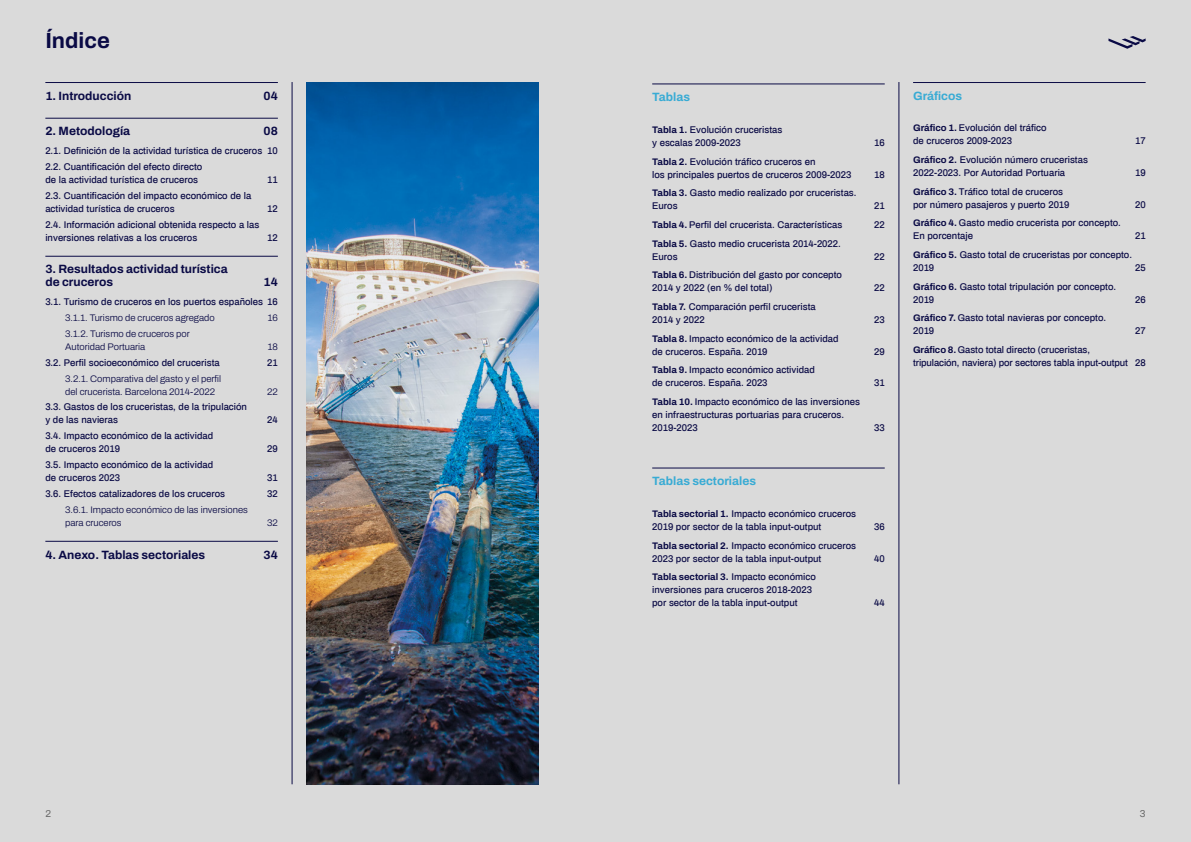
<style>
.page{position:relative;width:1191px;height:842px;background:#fff}
.page>*{position:absolute;margin:0;border:0;box-sizing:border-box;transform-origin:0 0}
.t1{font:700 22px "Archivo";color:#0a0a45}
.t2{font:700 12px/13px "Archivo";color:#0a0a45}
.t3{font:700 12px "Archivo";color:#38abd4}
.t4{font:10px "Archivo";color:#686868}
.t5{font:500 9.5px/13px "Archivo";color:#0a0a45}
.t6{font:300 9.5px/13px "Archivo";color:#0a0a45}
.s1{font-weight:700}
</style>
<div class="page">
<div style="left:0;top:0;width:595px;height:842px;background:#dadada"></div>
<div style="left:595px;top:0;width:596px;height:842px;background:#dadada"></div>
<hr style="left:292px;top:82px;width:1px;height:702px;background:#0a0a45">
<hr style="left:898px;top:82px;width:1px;height:702px;background:#0a0a45">
<hr style="left:45px;top:82px;width:233px;height:1px;background:#0a0a45">
<hr style="left:45px;top:118px;width:233px;height:1px;background:#0a0a45">
<hr style="left:45px;top:256px;width:233px;height:1px;background:#0a0a45">
<hr style="left:45px;top:541px;width:233px;height:1px;background:#0a0a45">
<hr style="left:913px;top:82px;width:232px;height:1px;background:#0a0a45">
<hr style="left:652px;top:84px;width:232px;height:1px;background:#0a0a45">
<hr style="left:652px;top:468px;width:232px;height:1px;background:#0a0a45">
<img style="left:306px;top:82px;width:233px;height:702px">
<svg style="left:1108px;top:36px;width:37px;height:13px"></svg>
<h1 class="t1" style="left:45px;top:24px;width:66px">Índice</h1>
<p class="t2" style="left:45px;top:89px;width:87px">1. Introducción</p>
<p class="t2" style="left:263px;top:89px;width:16px">04</p>
<p class="t2" style="left:45px;top:125px;width:86px">2. Metodología</p>
<p class="t2" style="left:264px;top:125px;width:16px">08</p>
<p class="t5" style="left:45px;top:142px;width:234px;line-height:15.8px">2.1. Definición de la actividad turística de cruceros 10<br>2.2. Cuantificación del efecto directo</p>
<p class="t5" style="left:45px;top:173px;width:154px">de la actividad turística de cruceros</p>
<p class="t5" style="left:267px;top:173px;width:12px">11</p>
<p class="t5" style="left:45px;top:189px;width:207px">2.3. Cuantificación del impacto económico de la actividad turística de cruceros</p>
<p class="t5" style="left:267px;top:202px;width:12px">12</p>
<p class="t5" style="left:45px;top:217px;width:215px">2.4. Información adicional obtenida respecto a las inversiones relativas a los cruceros</p>
<p class="t5" style="left:267px;top:230px;width:12px">12</p>
<p class="t2" style="left:45px;top:263px;width:184px">3. Resultados actividad turística de cruceros</p>
<p class="t2" style="left:263px;top:276px;width:16px">14</p>
<p class="t5" style="left:45px;top:295px;width:234px">3.1. Turismo de cruceros en los puertos españoles 16</p>
<p class="t6" style="left:65px;top:311px;width:151px">3.1.1. Turismo de cruceros agregado</p>
<p class="t6" style="left:268px;top:311px;width:12px">16</p>
<p class="t6" style="left:65px;top:327px;width:126px">3.1.2. Turismo de cruceros por<br>Autoridad Portuaria</p>
<p class="t6" style="left:268px;top:340px;width:12px">18</p>
<p class="t5" style="left:45px;top:355px;width:176px">3.2. Perfil socioeconómico del crucerista</p>
<p class="t5" style="left:267px;top:355px;width:12px">21</p>
<p class="t6" style="left:65px;top:372px;width:157px">3.2.1. Comparativa del gasto y el perfil del crucerista. Barcelona 2014-2022</p>
<p class="t6" style="left:267px;top:385px;width:12px">22</p>
<p class="t5" style="left:45px;top:400px;width:203px">3.3. Gastos de los cruceristas, de la tripulación y de las navieras</p>
<p class="t5" style="left:45px;top:429px;width:169px">3.4. Impacto económico de la actividad de cruceros 2019</p>
<p class="t5" style="left:45px;top:458px;width:169px">3.5. Impacto económico de la actividad de cruceros 2023</p>
<p class="t5" style="left:267px;top:413px;width:12px">24</p>
<p class="t5" style="left:267px;top:442px;width:12px">29</p>
<p class="t5" style="left:267px;top:471px;width:12px">31</p>
<p class="t5" style="left:45px;top:487px;width:181px">3.6. Efectos catalizadores de los cruceros</p>
<p class="t5" style="left:267px;top:487px;width:12px">32</p>
<p class="t6" style="left:65px;top:503px;width:184px">3.6.1. Impacto económico de las inversiones para cruceros</p>
<p class="t6" style="left:267px;top:516px;width:12px">32</p>
<p class="t2" style="left:45px;top:548px;width:161px">4. Anexo. Tablas sectoriales</p>
<p class="t2" style="left:263px;top:548px;width:16px">34</p>
<p class="t3" style="left:652px;top:88px;width:39px">Tablas</p>
<p class="t5" style="left:652px;top:123px;width:132px"><span class="s1">Tabla 1.</span> Evolución cruceristas y escalas 2009-2023</p>
<p class="t5" style="left:652px;top:154px;width:201px"><span class="s1">Tabla 2.</span> Evolución tráfico cruceros en<br>los principales puertos de cruceros 2009-2023</p>
<p class="t5" style="left:652px;top:186px;width:206px"><span class="s1">Tabla 3.</span> Gasto medio realizado por cruceristas.<br>Euros</p>
<p class="t5" style="left:874px;top:136px;width:12px">16</p>
<p class="t5" style="left:874px;top:167px;width:12px">18</p>
<p class="t5" style="left:874px;top:199px;width:12px">21</p>
<p class="t5" style="left:652px;top:218px;width:192px"><span class="s1">Tabla 4.</span> Perfil del crucerista. Características</p>
<p class="t5" style="left:874px;top:218px;width:12px">22</p>
<p class="t5" style="left:652px;top:236px;width:190px"><span class="s1">Tabla 5.</span> Gasto medio crucerista 2014-2022.<br>Euros</p>
<p class="t5" style="left:874px;top:249px;width:12px">22</p>
<p class="t5" style="left:652px;top:268px;width:191px"><span class="s1">Tabla 6.</span> Distribución del gasto por concepto<br>2014 y 2022 (en % del total)</p>
<p class="t5" style="left:652px;top:300px;width:165px"><span class="s1">Tabla 7.</span> Comparación perfil crucerista<br>2014 y 2022</p>
<p class="t5" style="left:652px;top:331px;width:188px"><span class="s1">Tabla 8.</span> Impacto económico de la actividad de cruceros. España. 2019</p>
<p class="t5" style="left:652px;top:363px;width:164px"><span class="s1">Tabla 9.</span> Impacto económico actividad de cruceros. España. 2023</p>
<p class="t5" style="left:652px;top:395px;width:209px"><span class="s1">Tabla 10.</span> Impacto económico de las inversiones en infraestructuras portuarias para cruceros.<br>2019-2023</p>
<p class="t5" style="left:874px;top:281px;width:12px">22</p>
<p class="t5" style="left:874px;top:313px;width:12px">23</p>
<p class="t5" style="left:874px;top:344px;width:12px">29</p>
<p class="t5" style="left:874px;top:376px;width:12px">31</p>
<p class="t5" style="left:874px;top:421px;width:12px">33</p>
<p class="t3" style="left:652px;top:472px;width:105px">Tablas sectoriales</p>
<p class="t5" style="left:652px;top:507px;width:205px"><span class="s1">Tabla sectorial 1.</span> Impacto económico cruceros<br>2019 por sector de la tabla input-output</p>
<p class="t5" style="left:652px;top:538px;width:205px"><span class="s1">Tabla sectorial 2.</span> Impacto económico cruceros<br>2023 por sector de la tabla input-output</p>
<p class="t5" style="left:652px;top:570px;width:165px"><span class="s1">Tabla sectorial 3.</span> Impacto económico inversiones para cruceros 2018-2023 por sector de la tabla input-output</p>
<p class="t5" style="left:874px;top:520px;width:12px">36</p>
<p class="t5" style="left:874px;top:551px;width:12px">40</p>
<p class="t5" style="left:874px;top:596px;width:12px">44</p>
<p class="t3" style="left:913px;top:87px;width:51px">Gráficos</p>
<p class="t5" style="left:913px;top:121px;width:135px"><span class="s1">Gráfico 1.</span> Evolución del tráfico de cruceros 2009-2023</p>
<p class="t5" style="left:913px;top:153px;width:176px"><span class="s1">Gráfico 2.</span> Evolución número cruceristas<br>2022-2023. Por Autoridad Portuaria</p>
<p class="t5" style="left:913px;top:185px;width:158px"><span class="s1">Gráfico 3.</span> Tráfico total de cruceros por número pasajeros y puerto 2019</p>
<p class="t5" style="left:913px;top:216px;width:209px"><span class="s1">Gráfico 4.</span> Gasto medio crucerista por concepto.<br>En porcentaje</p>
<p class="t5" style="left:1135px;top:134px;width:12px">17</p>
<p class="t5" style="left:1135px;top:166px;width:12px">19</p>
<p class="t5" style="left:1135px;top:198px;width:12px">20</p>
<p class="t5" style="left:1135px;top:229px;width:12px">21</p>
<p class="t5" style="left:913px;top:248px;width:220px"><span class="s1">Gráfico 5.</span> Gasto total de cruceristas por concepto.<br>2019</p>
<p class="t5" style="left:1135px;top:261px;width:12px">25</p>
<p class="t5" style="left:913px;top:280px;width:205px"><span class="s1">Gráfico 6.</span> Gasto total tripulación por concepto.<br>2019</p>
<p class="t5" style="left:1135px;top:293px;width:12px">26</p>
<p class="t5" style="left:913px;top:311px;width:194px"><span class="s1">Gráfico 7.</span> Gasto total navieras por concepto.<br>2019</p>
<p class="t5" style="left:1135px;top:324px;width:12px">27</p>
<p class="t5" style="left:913px;top:343px;width:234px"><span class="s1">Gráfico 8.</span> Gasto total directo (cruceristas,<br>tripulación, naviera) por sectores tabla input-output 28</p>
<p class="t4" style="left:45px;top:806px;width:7px">2</p>
<p class="t4" style="left:1139px;top:806px;width:7px">3</p>
</div>
